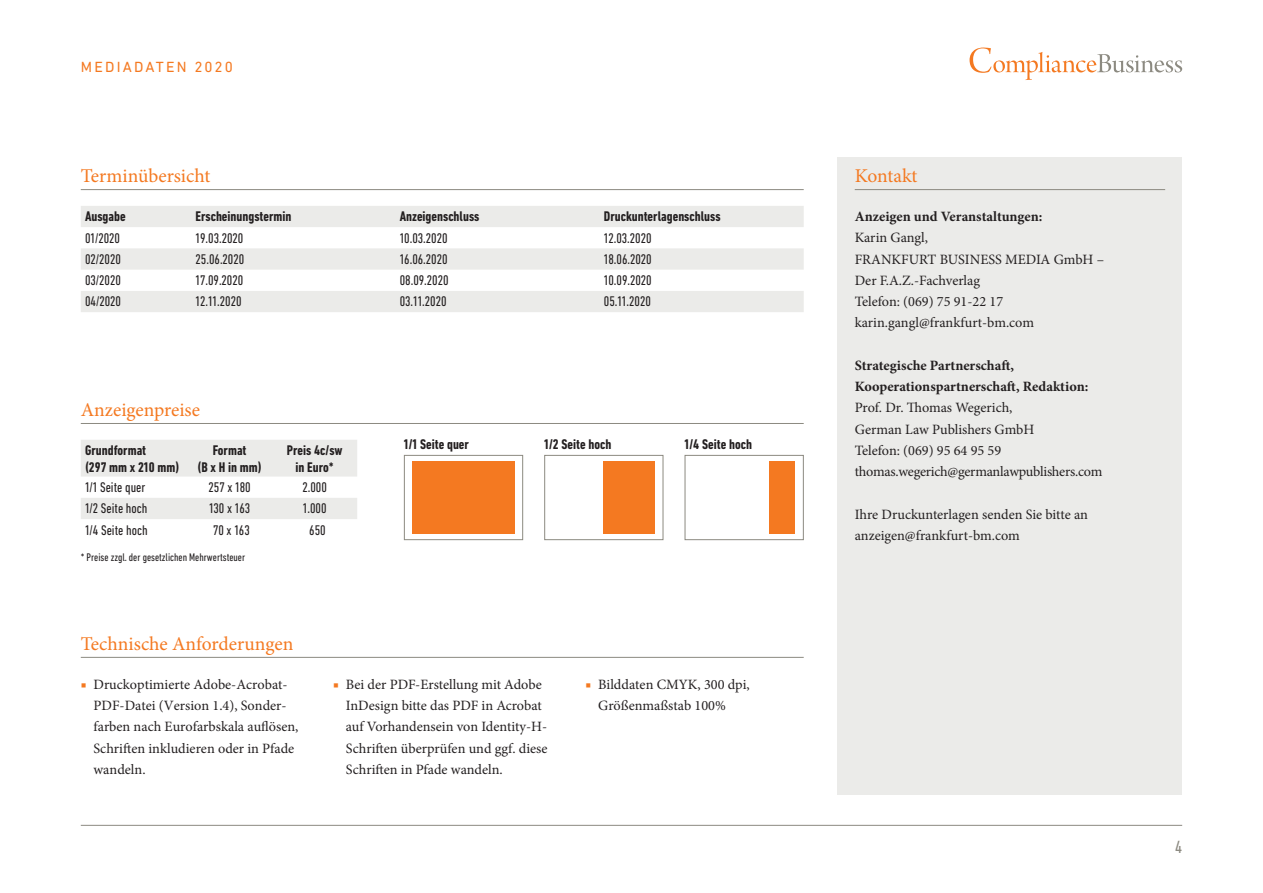
<style>
.page{position:relative;width:1263px;height:893px;background:#fff}
.page>*{position:absolute;margin:0;border:0;box-sizing:border-box;transform-origin:0 0}
.t1{font:19.5px "Minion Pro";color:#f47921}
.t2{font:condensed 18px "DIN Next";color:#8c8a81}
.t3{font:15px "DIN Next";letter-spacing:.15em;color:#f47921}
.t4{font:14.25px/21.3px "Minion Pro";color:#231f20}
.t5{font:condensed 14.25px "DIN Next";color:#231f20}
.t6{font:700 condensed 14.25px/17px "DIN Next";color:#231f20;text-align:center}
.t7{font:700 14.25px/21.3px "Minion Pro";color:#231f20}
.t8{font:condensed 11.25px "DIN Next";color:#231f20}
.s1{color:#f47921}
</style>
<div class="page">
<hr style="left:81px;top:825px;width:1101px;height:1px;background:#8c8a81">
<svg style="left:969px;top:48px;width:213px;height:32px"></svg>
<hr style="left:81px;top:189px;width:723px;height:1px;background:#8c8a81">
<svg style="left:81px;top:206px;width:723px;height:106px;fill:#ebebe9"></svg>
<hr style="left:81px;top:423px;width:723px;height:1px;background:#8c8a81">
<svg style="left:81px;top:440px;width:276px;height:79px"></svg>
<hr style="left:81px;top:657px;width:723px;height:1px;background:#8c8a81">
<div style="left:404px;top:455px;width:119px;height:85px;background:#fff;border:1px solid #8c8a81"></div>
<div style="left:412px;top:461px;width:102px;height:73px;background:#f47921"></div>
<div style="left:838px;top:157px;width:344px;height:638px;background:#ebebe9"></div>
<hr style="left:855px;top:189px;width:310px;height:1px;background:#8c8a81">
<div style="left:544px;top:455px;width:119px;height:85px;background:#fff;border:1px solid #8c8a81"></div>
<div style="left:604px;top:461px;width:51px;height:73px;background:#f47921"></div>
<div style="left:685px;top:455px;width:119px;height:85px;background:#fff;border:1px solid #8c8a81"></div>
<div style="left:770px;top:461px;width:25px;height:73px;background:#f47921"></div>
<p class="t3" style="left:81px;top:59px;width:154px">MEDIADATEN 2020</p>
<h1 class="t1" style="left:81px;top:163px;width:131px">Terminübersicht</h1>
<p class="t6" style="left:85px;top:208px;width:42px">Ausgabe</p>
<p class="t6" style="left:196px;top:208px;width:97px">Erscheinungstermin</p>
<p class="t6" style="left:400px;top:208px;width:81px">Anzeigenschluss</p>
<p class="t6" style="left:604px;top:208px;width:118px">Druckunterlagenschluss</p>
<p class="t5" style="left:85px;top:230px;width:37px">01/2020</p>
<p class="t5" style="left:196px;top:230px;width:49px">19.03.2020</p>
<p class="t5" style="left:400px;top:230px;width:49px">10.03.2020</p>
<p class="t5" style="left:604px;top:230px;width:49px">12.03.2020</p>
<p class="t5" style="left:85px;top:251px;width:37px">02/2020</p>
<p class="t5" style="left:196px;top:251px;width:50px">25.06.2020</p>
<p class="t5" style="left:400px;top:251px;width:49px">16.06.2020</p>
<p class="t5" style="left:604px;top:251px;width:49px">18.06.2020</p>
<p class="t5" style="left:85px;top:272px;width:37px">03/2020</p>
<p class="t5" style="left:196px;top:272px;width:49px">17.09.2020</p>
<p class="t5" style="left:400px;top:272px;width:50px">08.09.2020</p>
<p class="t5" style="left:604px;top:272px;width:49px">10.09.2020</p>
<p class="t5" style="left:85px;top:294px;width:38px">04/2020</p>
<p class="t5" style="left:196px;top:294px;width:47px">12.11.2020</p>
<p class="t5" style="left:400px;top:294px;width:48px">03.11.2020</p>
<p class="t5" style="left:604px;top:294px;width:48px">05.11.2020</p>
<h1 class="t1" style="left:81px;top:397px;width:121px">Anzeigenpreise</h1>
<p class="t6" style="left:85px;top:442px;width:96px;text-align:left">Grundformat<br>(297 mm x 210 mm)</p>
<p class="t6" style="left:197px;top:442px;width:66px">Format<br>(B x H in mm)</p>
<p class="t6" style="left:287px;top:442px;width:57px">Preis 4c/sw in Euro*</p>
<p class="t5" style="left:85px;top:479px;width:62px">1/1 Seite quer</p>
<p class="t5" style="left:209px;top:479px;width:44px">257 x 180</p>
<p class="t5" style="left:302px;top:479px;width:26px">2.000</p>
<p class="t5" style="left:85px;top:500px;width:64px">1/2 Seite hoch</p>
<p class="t5" style="left:209px;top:500px;width:43px">130 x 163</p>
<p class="t5" style="left:303px;top:500px;width:25px">1.000</p>
<p class="t5" style="left:85px;top:522px;width:64px">1/4 Seite hoch</p>
<p class="t5" style="left:213px;top:522px;width:38px">70 x 163</p>
<p class="t5" style="left:309px;top:522px;width:18px">650</p>
<p class="t8" style="left:81px;top:551px;width:166px">* Preise zzgl. der gesetzlichen Mehrwertsteuer</p>
<p class="t6" style="left:404px;top:436px;width:67px">1/1 Seite quer</p>
<p class="t6" style="left:544px;top:436px;width:69px">1/2 Seite hoch</p>
<p class="t6" style="left:685px;top:436px;width:69px">1/4 Seite hoch</p>
<h1 class="t1" style="left:81px;top:631px;width:214px">Technische Anforderungen</h1>
<p class="t4" style="left:94px;top:674px;width:206px;text-indent:-13px"><span class="s1">■</span> Druckoptimierte Adobe-Acrobat-<br>PDF-Datei (Version 1.4), Sonder&shy;farben nach Eurofarbskala auflösen,<br>Schriften inkludieren oder in Pfade wandeln.</p>
<p class="t4" style="left:346px;top:674px;width:203px;text-indent:-13px"><span class="s1">■</span> Bei der PDF-Erstellung mit Adobe InDesign bitte das PDF in Acrobat auf Vorhandensein von Identity-H-Schriften überprüfen und ggf. diese Schriften in Pfade wandeln.</p>
<p class="t4" style="left:598px;top:674px;width:153px;text-indent:-13px"><span class="s1">■</span> Bilddaten CMYK, 300 dpi,<br>Größenmaßstab 100%</p>
<h1 class="t1" style="left:855px;top:163px;width:64px">Kontakt</h1>
<p class="t7" style="left:855px;top:206px;width:189px">Anzeigen und Veranstaltungen:</p>
<p class="t4" style="left:855px;top:227px;width:251px">Karin Gangl,<br>FRANKFURT BUSINESS MEDIA GmbH –<br>Der F.A.Z.-Fachverlag<br>Telefon: (069) 75 91-22 17 karin.gangl@frankfurt-bm.com</p>
<p class="t7" style="left:855px;top:355px;width:235px">Strategische Partnerschaft,<br>Kooperationspartnerschaft, Redaktion:</p>
<p class="t4" style="left:855px;top:397px;width:249px">Prof. Dr. Thomas Wegerich,<br>German Law Publishers GmbH<br>Telefon: (069) 95 64 95 59 thomas.wegerich@germanlawpublishers.com</p>
<p class="t4" style="left:855px;top:504px;width:235px">Ihre Druckunterlagen senden Sie bitte an anzeigen@frankfurt-bm.com</p>
<p class="t2" style="left:1175px;top:837px;width:8px">4</p>
</div>
